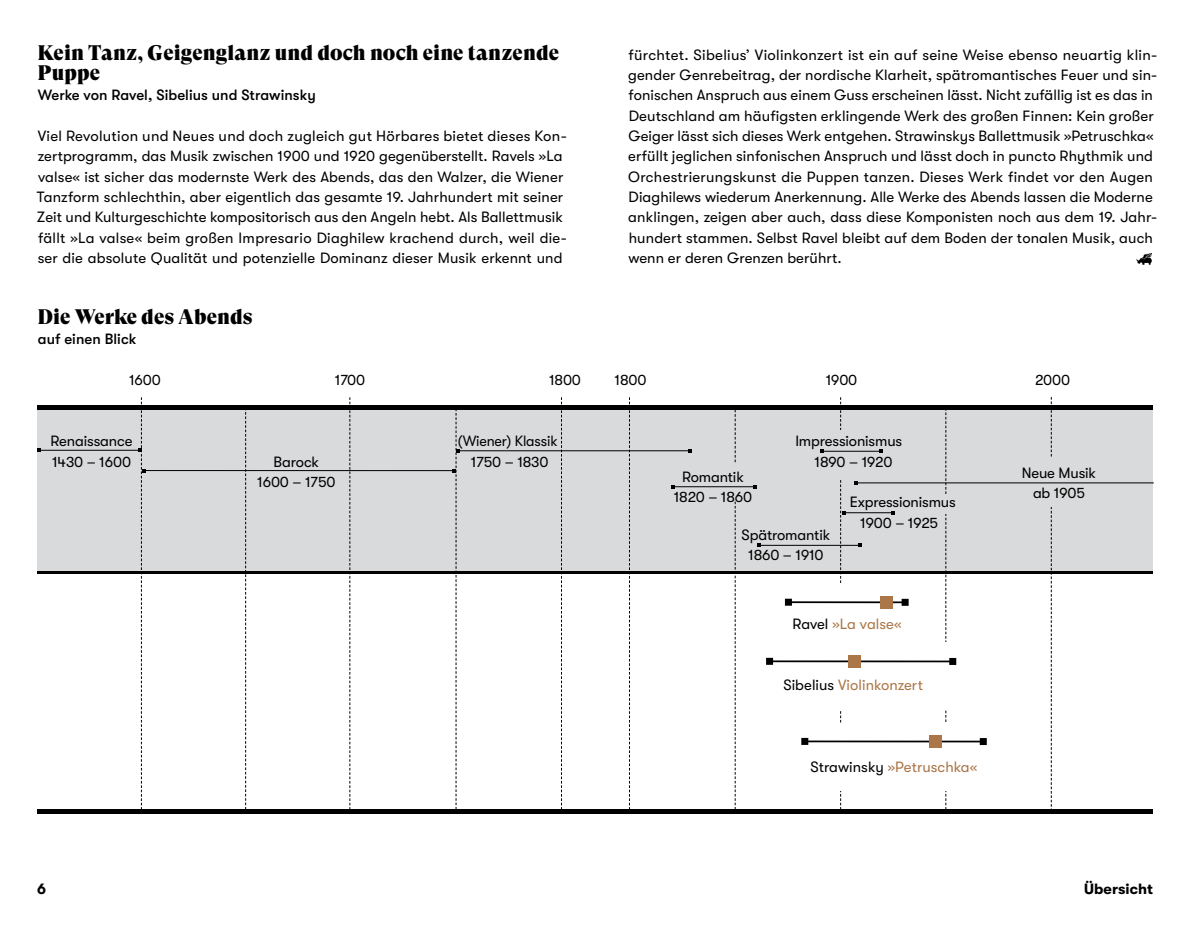
<style>
.page{position:relative;width:1191px;height:943px;background:#fff}
.page>*{position:absolute;margin:0;border:0;box-sizing:border-box;transform-origin:0 0}
.t1{font:21px/20.3px "GT Super Display Super";letter-spacing:.005em;color:#000}
.t2{font:14.88px/20.3px "GT Walsheim";letter-spacing:.01em;color:#000}
.t3{font:14.88px/20.3px "GT Walsheim";letter-spacing:-.01em;color:#000;text-align:center}
.t4{font:14.88px "GT Walsheim";letter-spacing:.005em;color:#ab7648}
.t5{font:500 14.88px "GT Walsheim";letter-spacing:.005em;color:#000}
.t6{font:14.88px/20.3px "GT Walsheim";letter-spacing:-.01em;color:#000;text-align:center;scale:.96 1}
.t7{font:700 14.88px "GT Walsheim";letter-spacing:.005em;color:#000}
.s1{color:#000}
</style>
<div class="page">
<div style="left:37px;top:809px;width:526px;height:5px;background:#000"></div>
<div style="left:562px;top:809px;width:591px;height:5px;background:#000"></div>
<img style="left:1136px;top:253px;width:16px;height:11px">
<div style="left:37px;top:408px;width:1116px;height:163px;background:#d9dadb"></div>
<hr style="left:37px;top:571px;width:526px;height:2px;background:#000">
<hr style="left:562px;top:571px;width:591px;height:2px;background:#000">
<div style="left:37px;top:405px;width:526px;height:5px;background:#000"></div>
<div style="left:562px;top:405px;width:591px;height:5px;background:#000"></div>
<svg style="left:245px;top:410px;width:1px;height:399px"></svg>
<svg style="left:349px;top:397px;width:1px;height:412px"></svg>
<svg style="left:561px;top:397px;width:1px;height:412px"></svg>
<svg style="left:629px;top:397px;width:1px;height:412px"></svg>
<svg style="left:734px;top:501px;width:1px;height:308px"></svg>
<svg style="left:945px;top:410px;width:1px;height:399px"></svg>
<hr style="left:39px;top:450px;width:101px;height:1px;background:#000">
<svg style="left:37px;top:448px;width:4px;height:4px"></svg>
<hr style="left:144px;top:470px;width:310px;height:1px;background:#000">
<svg style="left:138px;top:397px;width:8px;height:412px"></svg>
<hr style="left:673px;top:486px;width:82px;height:1px;background:#000">
<hr style="left:758px;top:545px;width:102px;height:1px;background:#000">
<svg style="left:858px;top:543px;width:4px;height:4px"></svg>
<hr style="left:458px;top:450px;width:232px;height:1px;background:#000">
<svg style="left:452px;top:410px;width:7px;height:399px"></svg>
<hr style="left:821px;top:451px;width:59px;height:1px;background:#000">
<svg style="left:878px;top:449px;width:4px;height:4px"></svg>
<div style="left:921px;top:495px;width:45px;height:19px;background:#d9dadb"></div>
<hr style="left:843px;top:512px;width:50px;height:1px;background:#000">
<svg style="left:840px;top:397px;width:5px;height:412px"></svg>
<svg style="left:734px;top:410px;width:1px;height:52px"></svg>
<svg style="left:1050px;top:397px;width:1px;height:412px"></svg>
<div style="left:1012px;top:458px;width:90px;height:48px;background:#d9dadb"></div>
<hr style="left:856px;top:482px;width:297px;height:1px;background:#000">
<div style="left:764px;top:583px;width:169px;height:68px;background:#fff"></div>
<hr style="left:788px;top:601px;width:117px;height:2px;background:#000">
<div style="left:785px;top:598px;width:7px;height:7px;background:#000"></div>
<div style="left:901px;top:599px;width:7px;height:7px;background:#000"></div>
<div style="left:880px;top:596px;width:12px;height:12px;background:#ab7648"></div>
<div style="left:745px;top:642px;width:225px;height:68px;background:#fff"></div>
<hr style="left:769px;top:660px;width:183px;height:2px;background:#000">
<div style="left:766px;top:657px;width:7px;height:7px;background:#000"></div>
<div style="left:949px;top:658px;width:7px;height:7px;background:#000"></div>
<div style="left:848px;top:655px;width:12px;height:12px;background:#ab7648"></div>
<div style="left:781px;top:722px;width:168px;height:68px;background:#fff"></div>
<hr style="left:805px;top:740px;width:178px;height:2px;background:#000">
<div style="left:801px;top:738px;width:7px;height:7px;background:#000"></div>
<div style="left:979px;top:738px;width:7px;height:7px;background:#000"></div>
<div style="left:929px;top:735px;width:13px;height:12px;background:#ab7648"></div>
<h1 class="t1" style="left:37px;top:42px;width:523px">Kein Tanz, Geigenglanz und doch noch eine tanzende<br>Puppe</h1>
<p class="t5" style="left:38px;top:87px;width:279px">Werke von Ravel, Sibelius und Strawinsky</p>
<p class="t2" style="left:37px;top:126px;width:531px">Viel Revolution und Neues und doch zugleich gut Hörbares bietet dieses Kon&shy;zertprogramm, das Musik zwischen 1900 und 1920 gegenüberstellt. Ravels »La valse« ist sicher das modernste Werk des Abends, das den Walzer, die Wiener Tanzform schlechthin, aber eigentlich das gesamte 19. Jahrhundert mit seiner Zeit und Kulturgeschichte kompositorisch aus den Angeln hebt. Als Ballettmusik fällt »La valse« beim großen Impresario Diaghilew krachend durch, weil die&shy;ser die absolute Qualität und potenzielle Dominanz dieser Musik erkennt und</p>
<p class="t2" style="left:628px;top:44px;width:531px">fürchtet. Sibelius’ Violinkonzert ist ein auf seine Weise ebenso neuartig klin&shy;gender Genrebeitrag, der nordische Klarheit, spätromantisches Feuer und sin&shy;fonischen Anspruch aus einem Guss erscheinen lässt. Nicht zufällig ist es das in Deutschland am häufigsten erklingende Werk des großen Finnen: Kein großer Geiger lässt sich dieses Werk entgehen. Strawinskys Ballettmusik »Petruschka« erfüllt jeglichen sinfonischen Anspruch und lässt doch in puncto Rhythmik und Orchestrierungskunst die Puppen tanzen. Dieses Werk findet vor den Augen Diaghilews wiederum Anerkennung. Alle Werke des Abends lassen die Moderne anklingen, zeigen aber auch, dass diese Komponisten noch aus dem 19. Jahr&shy;hundert stammen. Selbst Ravel bleibt auf dem Boden der tonalen Musik, auch wenn er deren Grenzen berührt.</p>
<h1 class="t1" style="left:37px;top:307px;width:216px">Die Werke des Abends</h1>
<p class="t5" style="left:38px;top:331px;width:100px">auf einen Blick</p>
<p class="t2" style="left:129px;top:370px;width:33px">1600</p>
<p class="t2" style="left:335px;top:370px;width:32px">1700</p>
<p class="t2" style="left:549px;top:370px;width:33px">1800</p>
<p class="t2" style="left:614px;top:370px;width:33px">1800</p>
<p class="t2" style="left:825px;top:370px;width:33px">1900</p>
<p class="t2" style="left:1035px;top:370px;width:36px">2000</p>
<p class="t3" style="left:51px;top:431px;width:83px;text-align:left">Renaissance<br>1430 – 1600</p>
<p class="t3" style="left:257px;top:451px;width:80px">Barock<br>1600 – 1750</p>
<p class="t6" style="left:458px;top:431px;width:105px">(Wiener) Klassik<br>1750 – 1830</p>
<p class="t3" style="left:814px;top:431px;width:89px;text-align:left;text-indent:-19px">Impressionismus<br>1890 – 1920</p>
<p class="t3" style="left:849px;top:492px;width:107px">Expressionismus<br>1900 – 1925</p>
<p class="t3" style="left:674px;top:466px;width:80px">Romantik<br>1820 – 1860</p>
<p class="t3" style="left:741px;top:525px;width:90px">Spätromantik<br>1860 – 1910</p>
<p class="t4" style="left:792px;top:616px;width:111px"><span class="s1">Ravel</span> »La valse«</p>
<p class="t4" style="left:783px;top:677px;width:141px"><span class="s1">Sibelius</span> Violinkonzert</p>
<p class="t4" style="left:810px;top:758px;width:168px"><span class="s1">Strawinsky</span> »Petruschka«</p>
<p class="t3" style="left:1021px;top:463px;width:76px">Neue Musik ab 1905</p>
<p class="t7" style="left:37px;top:880px;width:10px">6</p>
<p class="t7" style="left:1084px;top:880px;width:70px">Übersicht</p>
</div>
